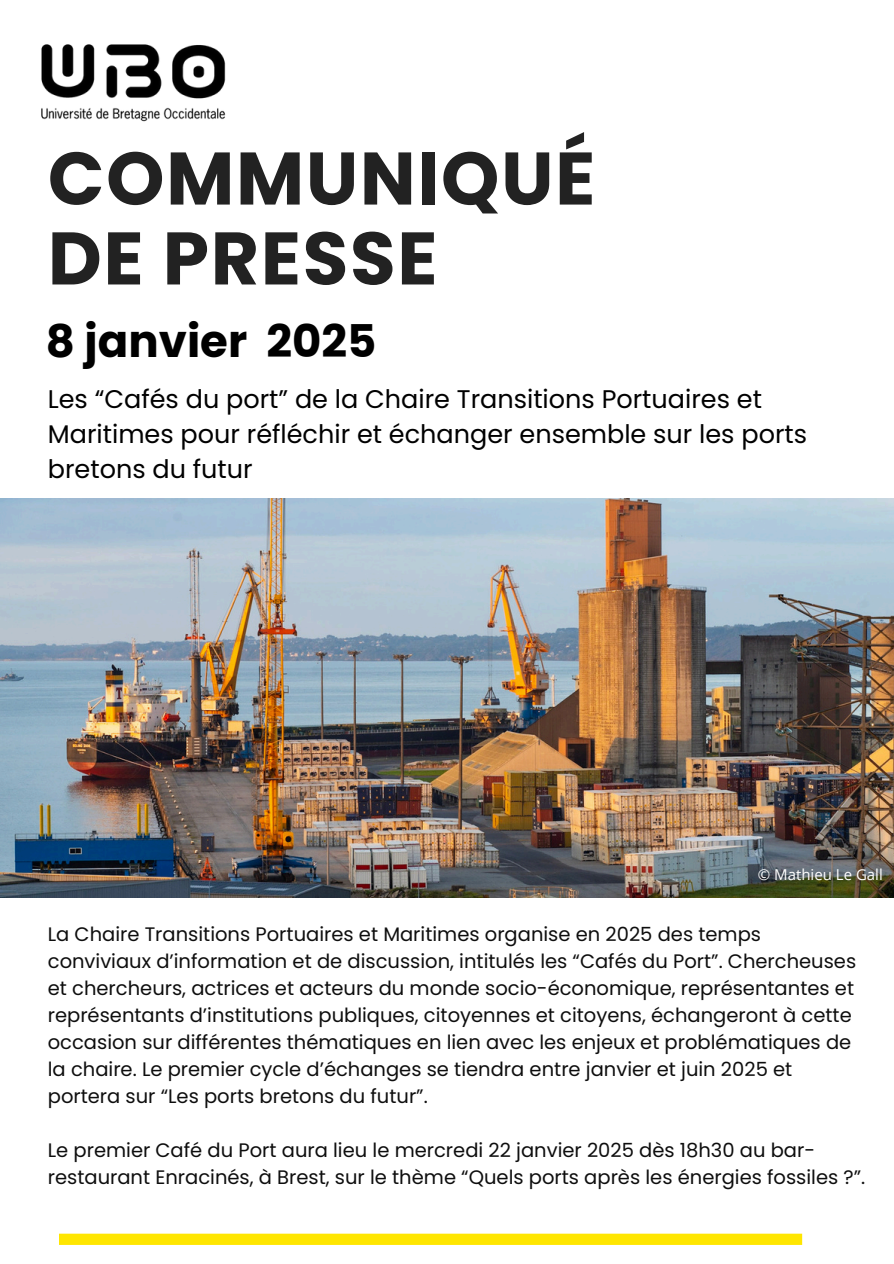
<style>
.page{position:relative;width:894px;height:1264px;background:#fff}
.page>*{position:absolute;margin:0;border:0;box-sizing:border-box;transform-origin:0 0}
.t1{font:700 74.25px/79.8px "Poppins";letter-spacing:.02em;color:#222}
.t2{font:700 45px "Poppins";color:#000}
.t3{font:25.5px/34.8px "Poppins";color:#000}
.t4{font:19.5px/27px "Poppins";color:#0e0e0e}
.t5{font:15px "Open Sans";color:#fff}
</style>
<div class="page">
<div style="left:59px;top:1233px;width:743px;height:11px;background:#ffe600"></div>
<img style="left:0;top:498px;width:893px;height:399px">
<img style="left:41px;top:44px;width:185px;height:78px">
<h2 class="t1" style="left:48px;top:139px;width:549px">COMMUNIQUÉ<br>DE PRESSE</h2>
<p class="t2" style="left:46px;top:309px;width:332px">8 janvier 2025</p>
<h3 class="t3" style="left:48px;top:382px;width:760px">Les “Cafés du port” de la Chaire Transitions Portuaires et<br>Maritimes pour réfléchir et échanger ensemble sur les ports bretons du futur</h3>
<p class="t5" style="left:757px;top:863px;width:126px">© Mathieu Le Gall</p>
<p class="t4" style="left:48px;top:920px;width:809px">La Chaire Transitions Portuaires et Maritimes organise en 2025 des temps conviviaux d’information et de discussion, intitulés les “Cafés du Port”. Chercheuses et chercheurs, actrices et acteurs du monde socio-économique, représentantes et représentants d’institutions publiques, citoyennes et citoyens, échangeront à cette occasion sur différentes thématiques en lien avec les enjeux et problématiques de la chaire. Le premier cycle d’échanges se tiendra entre janvier et juin 2025 et portera sur “Les ports bretons du futur”.</p>
<h1 class="t4" style="left:48px;top:1136px;width:818px">Le premier Café du Port aura lieu le mercredi 22 janvier 2025 dès 18h30 au bar&shy;restaurant Enracinés, à Brest, sur le thème “Quels ports après les énergies fossiles ?”.</h1>
</div>
